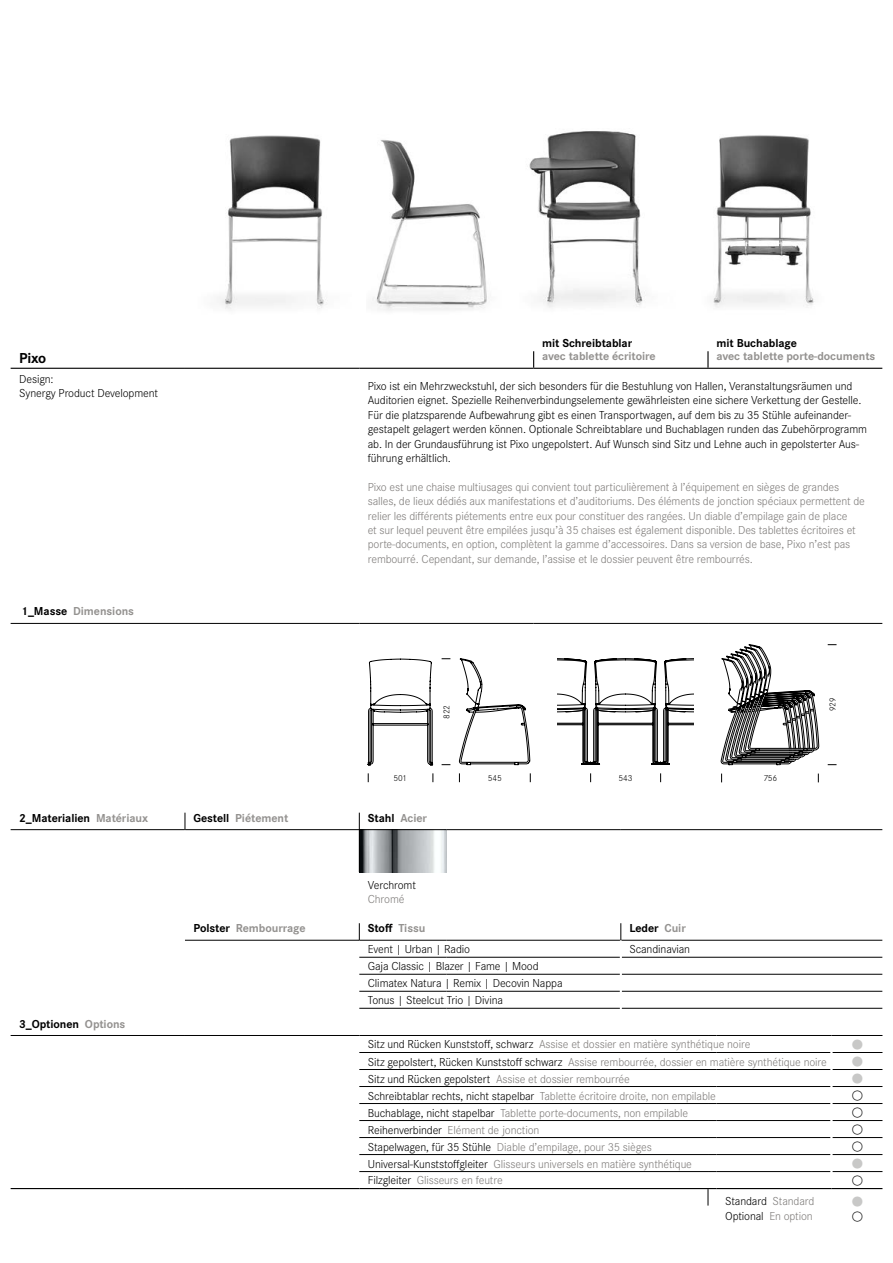
<style>
.page{position:relative;width:893px;height:1263px;background:#fff}
.page>*{position:absolute;margin:0;border:0;box-sizing:border-box;transform-origin:0 0}
.t1{font:700 15px "Corporate S";color:#000}
.t2{font:12.75px "European Pi One";color:#000}
.t3{font:12.75px "European Pi One";color:#c8c8c7}
.t4{font:300 12px/14.4px "Corporate S";letter-spacing:-.01em;color:#7f7c7a}
.t5{font:300 12px/14.4px "Corporate S";letter-spacing:-.01em;color:#000}
.t6{font:700 12px "Corporate S";letter-spacing:-.005em;color:#949290}
.t7{font:700 12px "Corporate S";letter-spacing:-.005em;color:#000}
.t8{font:300 9px "Corporate S";letter-spacing:-.015em;color:#000}
.s1{color:#000}
.s2{color:#949290}
.s3{color:#7f7c7a}
</style>
<div class="page">
<img style="left:372px;top:140px;width:115px;height:171px">
<img style="left:219px;top:135px;width:108px;height:174px">
<img style="left:529px;top:131px;width:117px;height:221px">
<img style="left:713px;top:135px;width:102px;height:173px">
<img style="left:360px;top:830px;width:86px;height:42px">
<svg style="left:368px;top:659px;width:65px;height:106px"></svg>
<svg style="left:459px;top:644px;width:360px;height:121px"></svg>
<hr style="left:11px;top:368px;width:174px;height:1px;background:#000">
<hr style="left:185px;top:368px;width:174px;height:1px;background:#000">
<hr style="left:359px;top:368px;width:175px;height:1px;background:#000">
<hr style="left:534px;top:368px;width:174px;height:1px;background:#000">
<hr style="left:708px;top:368px;width:174px;height:1px;background:#000">
<svg style="left:533px;top:351px;width:1px;height:17px"></svg>
<svg style="left:707px;top:351px;width:2px;height:17px"></svg>
<hr style="left:359px;top:623px;width:175px;height:1px;background:#000">
<hr style="left:534px;top:623px;width:174px;height:1px;background:#000">
<hr style="left:11px;top:623px;width:348px;height:1px;background:#000">
<hr style="left:708px;top:623px;width:174px;height:1px;background:#000">
<hr style="left:11px;top:829px;width:174px;height:1px;background:#000">
<hr style="left:185px;top:829px;width:174px;height:1px;background:#000">
<hr style="left:359px;top:829px;width:87px;height:1px;background:#000">
<hr style="left:446px;top:829px;width:175px;height:1px;background:#000">
<hr style="left:621px;top:829px;width:261px;height:1px;background:#000">
<hr style="left:185px;top:940px;width:174px;height:1px;background:#000">
<svg style="left:185px;top:813px;width:1px;height:17px"></svg>
<hr style="left:359px;top:830px;width:1px;height:42px;background:#000">
<hr style="left:359px;top:940px;width:87px;height:1px;background:#000">
<hr style="left:446px;top:940px;width:175px;height:1px;background:#000">
<hr style="left:621px;top:940px;width:261px;height:1px;background:#000">
<hr style="left:359px;top:957px;width:87px;height:1px;background:#000">
<hr style="left:446px;top:957px;width:174px;height:1px;background:#000">
<hr style="left:622px;top:957px;width:260px;height:1px;background:#000">
<hr style="left:359px;top:974px;width:87px;height:1px;background:#000">
<hr style="left:446px;top:974px;width:174px;height:1px;background:#000">
<hr style="left:622px;top:974px;width:260px;height:1px;background:#000">
<hr style="left:359px;top:991px;width:87px;height:1px;background:#000">
<hr style="left:446px;top:991px;width:174px;height:1px;background:#000">
<hr style="left:622px;top:991px;width:260px;height:1px;background:#000">
<hr style="left:359px;top:1008px;width:87px;height:1px;background:#000">
<hr style="left:446px;top:1008px;width:174px;height:1px;background:#000">
<hr style="left:622px;top:1008px;width:260px;height:1px;background:#000">
<svg style="left:359px;top:923px;width:1px;height:17px"></svg>
<svg style="left:620px;top:923px;width:2px;height:69px"></svg>
<svg style="left:359px;top:813px;width:1px;height:16px"></svg>
<hr style="left:359px;top:1052px;width:349px;height:1px;background:#000">
<hr style="left:717px;top:1052px;width:113px;height:1px;background:#000">
<hr style="left:359px;top:1069px;width:349px;height:1px;background:#000">
<hr style="left:717px;top:1069px;width:113px;height:1px;background:#000">
<hr style="left:359px;top:1086px;width:349px;height:1px;background:#000">
<hr style="left:717px;top:1086px;width:113px;height:1px;background:#000">
<hr style="left:832px;top:1086px;width:50px;height:1px;background:#000">
<hr style="left:359px;top:1103px;width:349px;height:1px;background:#000">
<hr style="left:717px;top:1103px;width:113px;height:1px;background:#000">
<hr style="left:832px;top:1103px;width:50px;height:1px;background:#000">
<hr style="left:359px;top:1120px;width:349px;height:1px;background:#000">
<hr style="left:717px;top:1120px;width:113px;height:1px;background:#000">
<hr style="left:832px;top:1120px;width:50px;height:1px;background:#000">
<hr style="left:359px;top:1137px;width:349px;height:1px;background:#000">
<hr style="left:717px;top:1137px;width:113px;height:1px;background:#000">
<hr style="left:832px;top:1137px;width:50px;height:1px;background:#000">
<hr style="left:832px;top:1052px;width:50px;height:1px;background:#000">
<hr style="left:832px;top:1069px;width:50px;height:1px;background:#000">
<hr style="left:359px;top:1154px;width:349px;height:1px;background:#000">
<hr style="left:717px;top:1154px;width:113px;height:1px;background:#000">
<hr style="left:832px;top:1154px;width:50px;height:1px;background:#000">
<hr style="left:359px;top:1171px;width:349px;height:1px;background:#000">
<hr style="left:717px;top:1171px;width:113px;height:1px;background:#000">
<hr style="left:832px;top:1171px;width:50px;height:1px;background:#000">
<hr style="left:11px;top:1188px;width:174px;height:1px;background:#000">
<hr style="left:185px;top:1188px;width:174px;height:1px;background:#000">
<hr style="left:359px;top:1188px;width:349px;height:1px;background:#000">
<svg style="left:708px;top:1188px;width:9px;height:17px"></svg>
<hr style="left:717px;top:1188px;width:114px;height:1px;background:#000">
<hr style="left:831px;top:1188px;width:51px;height:1px;background:#000">
<hr style="left:11px;top:1035px;width:174px;height:1px;background:#000">
<hr style="left:185px;top:1035px;width:174px;height:1px;background:#000">
<hr style="left:359px;top:1035px;width:349px;height:1px;background:#000">
<hr style="left:717px;top:1035px;width:114px;height:1px;background:#000">
<hr style="left:831px;top:1035px;width:51px;height:1px;background:#000">
<p class="t7" style="left:542px;top:336px;width:92px">mit Schreibtablar</p>
<p class="t7" style="left:716px;top:336px;width:82px">mit Buchablage</p>
<p class="t1" style="left:19px;top:349px;width:29px">Pixo</p>
<p class="t6" style="left:542px;top:349px;width:115px">avec tablette écritoire</p>
<p class="t6" style="left:716px;top:349px;width:160px">avec tablette porte-documents</p>
<p class="t5" style="left:19px;top:371px;width:141px">Design:<br>Synergy Product Development</p>
<p class="t5" style="left:368px;top:379px;width:501px">Pixo ist ein Mehrzweckstuhl, der sich besonders für die Bestuhlung von Hallen, Veranstaltungsräumen und Auditorien eignet. Spezielle Reihenverbindungselemente gewährleisten eine sichere Verkettung der Gestelle.<br>Für die platzsparende Aufbewahrung gibt es einen Transportwagen, auf dem bis zu 35 Stühle aufeinander&shy;gestapelt gelagert werden können. Optionale Schreibtablare und Buchablagen runden das Zubehörprogramm ab. In der Grundausführung ist Pixo ungepolstert. Auf Wunsch sind Sitz und Lehne auch in gepolsterter Aus&shy;führung erhältlich.</p>
<p class="t4" style="left:368px;top:480px;width:499px">Pixo est une chaise multiusages qui convient tout particulièrement à l’équipement en sièges de grandes salles, de lieux dédiés aux manifestations et d’auditoriums. Des éléments de jonction spéciaux permettent de relier les différents piétements entre eux pour constituer des rangées. Un diable d’empilage gain de place<br>et sur lequel peuvent être empilées jusqu’à 35 chaises est également disponible. Des tablettes écritoires et porte-documents, en option, complètent la gamme d’accessoires. Dans sa version de base, Pixo n’est pas rembourré. Cependant, sur demande, l’assise et le dossier peuvent être rembourrés.</p>
<p class="t6" style="left:21px;top:605px;width:114px"><span class="s1">1_Masse</span> Dimensions</p>
<p class="t8" style="left:441px;top:718px;width:15px;rotate:-90deg">822</p>
<p class="t8" style="left:394px;top:773px;width:15px">501</p>
<p class="t8" style="left:488px;top:773px;width:15px">545</p>
<p class="t7" style="left:19px;top:811px;width:130px">2_Materialien <span class="s2">Matériaux</span></p>
<p class="t6" style="left:193px;top:811px;width:96px"><span class="s1">Gestell</span> Piétement</p>
<p class="t7" style="left:368px;top:811px;width:61px">Stahl <span class="s2">Acier</span></p>
<p class="t5" style="left:368px;top:878px;width:50px">Verchromt</p>
<p class="t4" style="left:368px;top:892px;width:38px">Chromé</p>
<p class="t8" style="left:618px;top:773px;width:16px">543</p>
<p class="t8" style="left:763px;top:773px;width:15px">756</p>
<p class="t7" style="left:19px;top:1017px;width:108px">3_Optionen <span class="s2">Options</span></p>
<p class="t6" style="left:193px;top:921px;width:114px"><span class="s1">Polster</span> Rembourrage</p>
<p class="t7" style="left:368px;top:921px;width:59px">Stoff <span class="s2">Tissu</span></p>
<p class="t7" style="left:629px;top:921px;width:58px">Leder <span class="s2">Cuir</span></p>
<p class="t5" style="left:368px;top:942px;width:104px">Event | Urban | Radio</p>
<p class="t5" style="left:629px;top:942px;width:62px">Scandinavian</p>
<p class="t5" style="left:368px;top:958px;width:196px;line-height:17px">Gaja Classic | Blazer | Fame | Mood<br>Climatex Natura | Remix | Decovin Nappa<br>Tonus | Steelcut Trio | Divina</p>
<p class="t8" style="left:827px;top:711px;width:15px;rotate:-90deg">929</p>
<p class="t4" style="left:368px;top:1037px;width:384px"><span class="s1">Sitz und Rücken Kunststoff, schwarz</span> Assise et dossier en matière synthétique noire</p>
<p class="t3" style="left:852px;top:1038px;width:12px">V</p>
<p class="t4" style="left:368px;top:1054px;width:461px"><span class="s1">Sitz gepolstert, Rücken Kunststoff schwarz</span> Assise rembourrée, dossier en matière synthétique noire</p>
<p class="t3" style="left:852px;top:1055px;width:12px">V</p>
<p class="t4" style="left:368px;top:1071px;width:264px"><span class="s1">Sitz und Rücken gepolstert</span> Assise et dossier rembourrée</p>
<p class="t3" style="left:852px;top:1072px;width:12px">V</p>
<p class="t4" style="left:368px;top:1088px;width:350px"><span class="s1">Schreibtablar rechts, nicht stapelbar</span> Tablette écritoire droite, non empilable</p>
<p class="t2" style="left:852px;top:1089px;width:12px">V</p>
<p class="t4" style="left:368px;top:1105px;width:322px"><span class="s1">Buchablage, nicht stapelbar</span> Tablette porte-documents, non empilable</p>
<p class="t2" style="left:852px;top:1106px;width:12px">V</p>
<p class="t4" style="left:368px;top:1122px;width:173px"><span class="s1">Reihenverbinder</span> Elément de jonction</p>
<p class="t2" style="left:852px;top:1123px;width:12px">V</p>
<p class="t4" style="left:368px;top:1139px;width:285px"><span class="s1">Stapelwagen, für 35 Stühle</span> Diable d’empilage, pour 35 sièges</p>
<p class="t2" style="left:852px;top:1140px;width:12px">V</p>
<p class="t4" style="left:368px;top:1156px;width:326px"><span class="s1">Universal-Kunststoffgleiter</span> Glisseurs universels en matière synthétique</p>
<p class="t3" style="left:852px;top:1157px;width:12px">V</p>
<p class="t4" style="left:368px;top:1173px;width:136px"><span class="s1">Filzgleiter</span> Glisseurs en feutre</p>
<p class="t2" style="left:852px;top:1174px;width:12px">V</p>
<p class="t5" style="left:725px;top:1194px;width:91px">Standard <span class="s3">Standard<br></span>Optional <span class="s3">En option</span></p>
<p class="t3" style="left:852px;top:1196px;width:12px">V</p>
<p class="t2" style="left:852px;top:1210px;width:12px">V</p>
</div>
